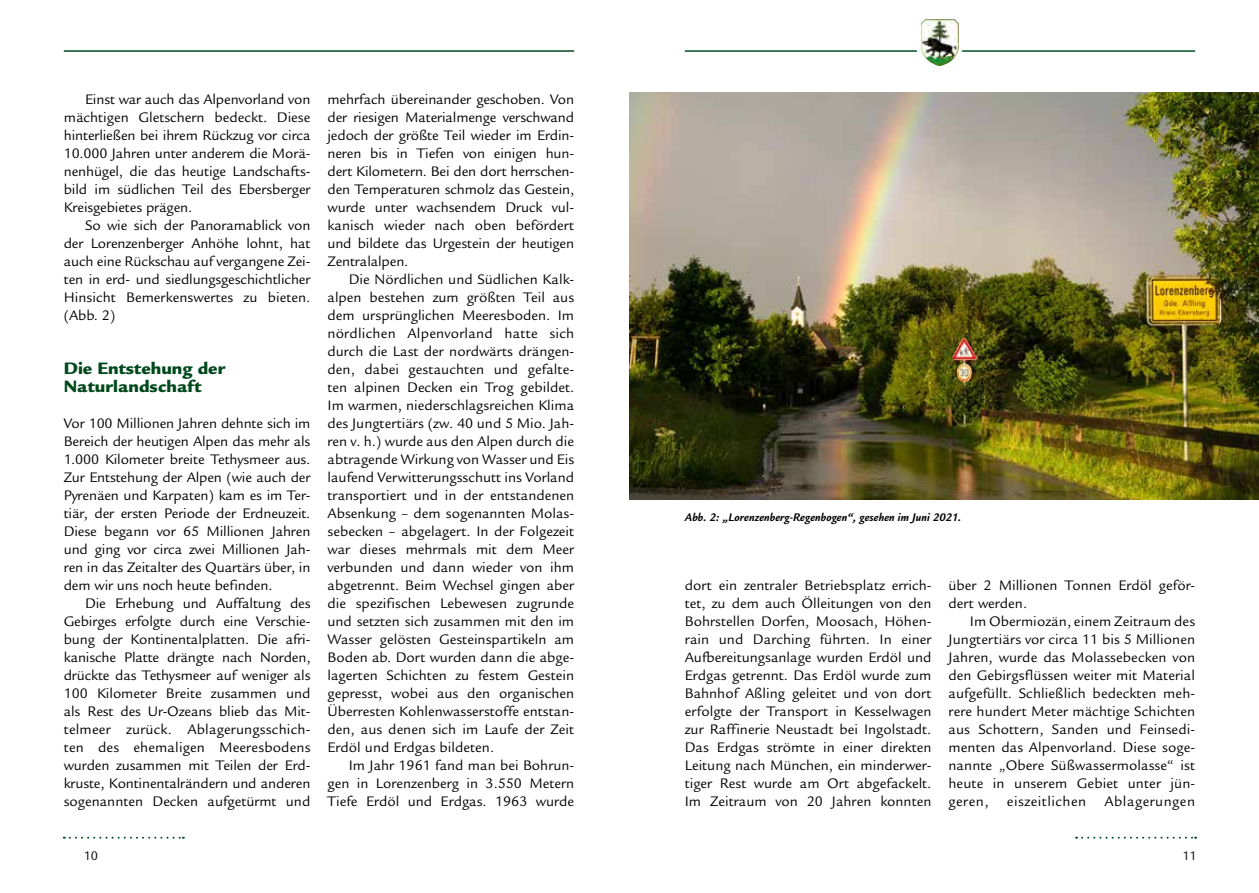
<style>
.page{position:relative;width:1259px;height:893px;background:#fff}
.page>*{position:absolute;margin:0;border:0;box-sizing:border-box;transform-origin:0 0}
.t1{font:900 18px/18px "Legacy Sans Std";color:#00481b}
.t2{font:15px/18px "Legacy Sans Std";color:#000;text-align:justify}
.t3{font:13.5px "Legacy Sans Std";color:#000}
.t4{font:italic 700 12px "Legacy Sans Std";letter-spacing:.005em;color:#000;scale:.95 1}
</style>
<div class="page">
<svg style="left:1076px;top:837px;width:120px;height:2px"></svg>
<svg style="left:64px;top:837px;width:120px;height:2px"></svg>
<hr style="left:685px;top:50px;width:510px;height:2px;background:#005125">
<div style="left:915px;top:18px;width:48px;height:49px;background:#fff;border-radius:50%"></div>
<img style="left:921px;top:19px;width:38px;height:47px">
<hr style="left:64px;top:50px;width:510px;height:2px;background:#00481b">
<img style="left:629px;top:92px;width:630px;height:408px">
<p class="t2" style="left:64px;top:90px;width:248px;text-indent:21px">Einst war auch das Alpenvorland von mächtigen Gletschern bedeckt. Diese hinterließen bei ihrem Rückzug vor circa 10.000 Jahren unter anderem die Morä&shy;nenhügel, die das heutige Landschafts&shy;bild im südlichen Teil des Ebersberger Kreisgebietes prägen.</p>
<p class="t2" style="left:64px;top:216px;width:248px;text-indent:21px">So wie sich der Panoramablick von der Lorenzenberger Anhöhe lohnt, hat auch eine Rückschau auf vergangene Zei&shy;ten in erd- und siedlungsgeschichtlicher Hinsicht Bemerkenswertes zu bieten. (Abb. 2)</p>
<p class="t1" style="left:64px;top:359px;width:163px">Die Entstehung der<br>Naturlandschaft</p>
<p class="t2" style="left:64px;top:414px;width:248px">Vor 100 Millionen Jahren dehnte sich im Bereich der heutigen Alpen das mehr als 1.000 Kilometer breite Tethysmeer aus.<br>Zur Entstehung der Alpen (wie auch der Pyrenäen und Karpaten) kam es im Ter&shy;tiär, der ersten Periode der Erdneuzeit.<br>Diese begann vor 65 Millionen Jahren und ging vor circa zwei Millionen Jah&shy;ren in das Zeitalter des Quartärs über, in dem wir uns noch heute befinden.</p>
<p class="t2" style="left:64px;top:594px;width:248px;text-indent:21px">Die Erhebung und Auffaltung des Gebirges erfolgte durch eine Verschie&shy;bung der Kontinentalplatten. Die afri&shy;kanische Platte drängte nach Norden, drückte das Tethysmeer auf weniger als 100 Kilometer Breite zusammen und als Rest des Ur-Ozeans blieb das Mit&shy;telmeer zurück. Ablagerungsschich&shy;ten des ehemaligen Meeresbodens wurden zusammen mit Teilen der Erd&shy;kruste, Kontinentalrändern und anderen sogenannten Decken aufgetürmt und</p>
<p class="t2" style="left:327px;top:90px;width:248px">mehrfach übereinander geschoben. Von der riesigen Materialmenge verschwand jedoch der größte Teil wieder im Erdin&shy;neren bis in Tiefen von einigen hun&shy;dert Kilometern. Bei den dort herrschen&shy;den Temperaturen schmolz das Gestein, wurde unter wachsendem Druck vul&shy;kanisch wieder nach oben befördert und bildete das Urgestein der heutigen Zentralalpen.</p>
<p class="t2" style="left:327px;top:270px;width:248px;text-indent:21px">Die Nördlichen und Südlichen Kalk&shy;alpen bestehen zum größten Teil aus dem ursprünglichen Meeresboden. Im nördlichen Alpenvorland hatte sich durch die Last der nordwärts drängen&shy;den, dabei gestauchten und gefalte&shy;ten alpinen Decken ein Trog gebildet.<br>Im warmen, niederschlagsreichen Klima des Jungtertiärs (zw. 40 und 5 Mio. Jah&shy;ren v. h.) wurde aus den Alpen durch die abtragende Wirkung von Wasser und Eis laufend Verwitterungsschutt ins Vorland transportiert und in der entstandenen Absenkung – dem sogenannten Molas&shy;sebecken – abgelagert. In der Folgezeit war dieses mehrmals mit dem Meer verbunden und dann wieder von ihm abgetrennt. Beim Wechsel gingen aber die spezifischen Lebewesen zugrunde und setzten sich zusammen mit den im Wasser gelösten Gesteinspartikeln am Boden ab. Dort wurden dann die abge&shy;lagerten Schichten zu festem Gestein gepresst, wobei aus den organischen Überresten Kohlenwasserstoffe entstan&shy;den, aus denen sich im Laufe der Zeit Erdöl und Erdgas bildeten.</p>
<p class="t2" style="left:327px;top:756px;width:248px;text-indent:21px">Im Jahr 1961 fand man bei Bohrun&shy;gen in Lorenzenberg in 3.550 Metern Tiefe Erdöl und Erdgas. 1963 wurde</p>
<p class="t4" style="left:685px;top:510px;width:293px">Abb. 2: „Lorenzenberg-Regenbogen“, gesehen im Juni 2021.</p>
<p class="t2" style="left:685px;top:576px;width:248px">dort ein zentraler Betriebsplatz errich&shy;tet, zu dem auch Ölleitungen von den Bohrstellen Dorfen, Moosach, Höhen&shy;rain und Darching führten. In einer Aufbereitungsanlage wurden Erdöl und Erdgas getrennt. Das Erdöl wurde zum Bahnhof Aßling geleitet und von dort erfolgte der Transport in Kesselwagen zur Raffinerie Neustadt bei Ingolstadt.<br>Das Erdgas strömte in einer direkten Leitung nach München, ein minderwer&shy;tiger Rest wurde am Ort abgefackelt.<br>Im Zeitraum von 20 Jahren konnten</p>
<p class="t2" style="left:948px;top:576px;width:248px">über 2 Millionen Tonnen Erdöl geför&shy;dert werden.</p>
<p class="t2" style="left:948px;top:612px;width:248px;text-indent:21px">Im Obermiozän, einem Zeitraum des Jungtertiärs vor circa 11 bis 5 Millionen Jahren, wurde das Molassebecken von den Gebirgsflüssen weiter mit Material aufgefüllt. Schließlich bedeckten meh&shy;rere hundert Meter mächtige Schichten aus Schottern, Sanden und Feinsedi&shy;menten das Alpenvorland. Diese soge&shy;nannte „Obere Süßwassermolasse“ ist heute in unserem Gebiet unter jün&shy;geren, eiszeitlichen Ablagerungen</p>
<p class="t3" style="left:84px;top:848px;width:16px">10</p>
<p class="t3" style="left:1182px;top:848px;width:16px">11</p>
</div>
